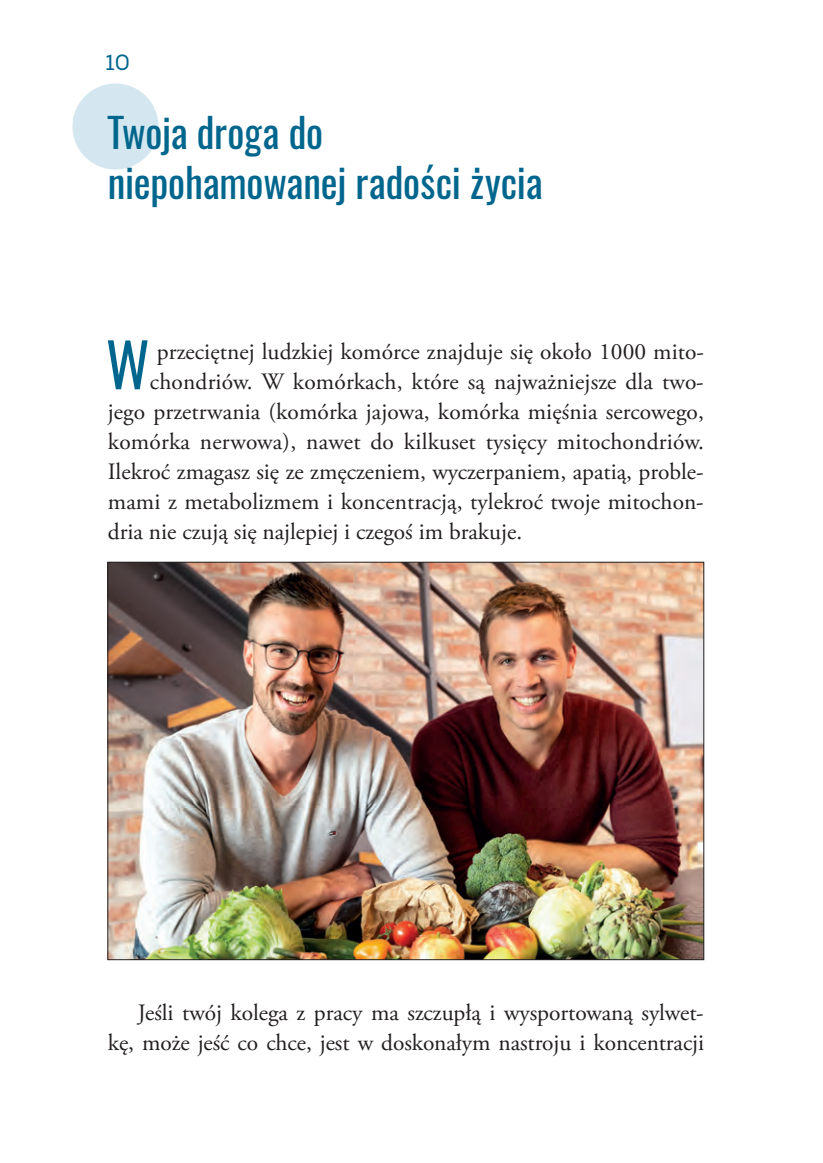
<style>
.page{position:relative;width:823px;height:1163px;background:#fff}
.page>*{position:absolute;margin:0;border:0;box-sizing:border-box;transform-origin:0 0}
.t1{font:60.4px "Oswald";color:#00668d}
.t2{font:40px/50px "Oswald";letter-spacing:-.005em;color:#00668d}
.t3{font:23.4px/30px "Adobe Garamond Pro";letter-spacing:-.005em;color:#231f20;text-align:right}
.t4{font:22px "Nexa";color:#00668d}
</style>
<div class="page">
<div style="left:72px;top:83px;width:86px;height:86px;background:#d4e6ef;border-radius:50%"></div>
<img style="left:110px;top:564px;width:591px;height:393px">
<p class="t4" style="left:105px;top:49px;width:26px">10</p>
<h2 class="t2" style="left:108px;top:108px;width:436px">Twoja droga do niepohamowanej radości życia</h2>
<h1 class="t1" style="left:106px;top:323px;width:46px">W</h1>
<p class="t3" style="left:157px;top:337px;width:547px">przeciętnej ludzkiej komórce znajduje się około 1000 mito-</p>
<p class="t3" style="left:150px;top:367px;width:555px">chondriów. W komórkach, które są najważniejsze dla two-</p>
<p class="t3" style="left:108px;top:397px;width:597px">jego przetrwania (komórka jajowa, komórka mięśnia sercowego,</p>
<p class="t3" style="left:108px;top:427px;width:597px">komórka nerwowa), nawet do kilkuset tysięcy mitochondriów.</p>
<p class="t3" style="left:108px;top:457px;width:597px">Ilekroć zmagasz się ze zmęczeniem, wyczerpaniem, apatią, proble-</p>
<p class="t3" style="left:108px;top:487px;width:597px">mami z metabolizmem i koncentracją, tylekroć twoje mitochon-</p>
<p class="t3" style="left:108px;top:517px;width:415px">dria nie czują się najlepiej i czegoś im brakuje.</p>
<p class="t3" style="left:108px;top:997px;width:597px">Jeśli twój kolega z pracy ma szczupłą i wysportowaną sylwet&shy;kę, może jeść co chce, jest w doskonałym nastroju i koncentracji</p>
</div>
